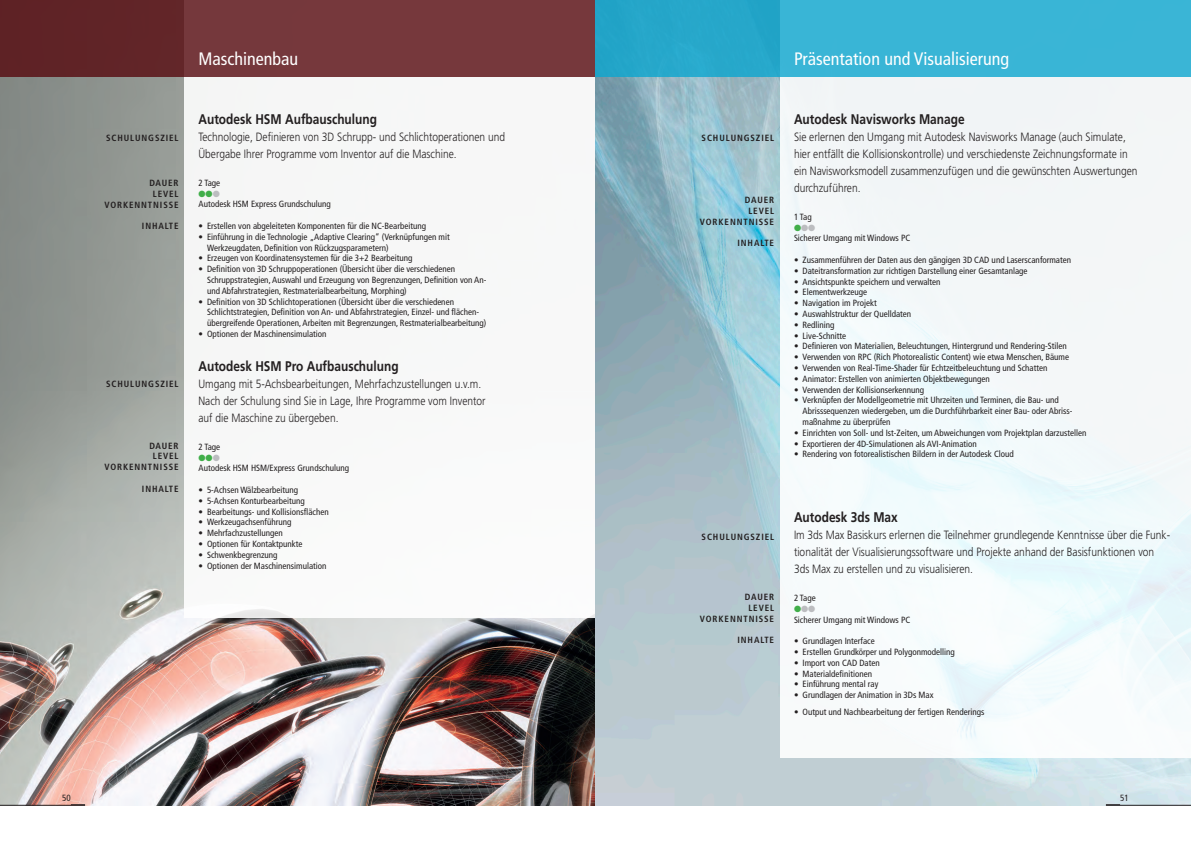
<style>
.page{position:relative;width:1191px;height:842px;background:#fff}
.page>*{position:absolute;margin:0;border:0;box-sizing:border-box;transform-origin:0 0}
.t1{font:condensed 18px "Frutiger LT Std";color:#fff}
.t2{font:700 14px "Frutiger LT Std";color:#231f20;scale:.85 1}
.t3{font:300 12px/17px "Frutiger LT Std";color:#231f20;scale:.85 1}
.t4{font:condensed 9px/10.8px "Frutiger LT Std";color:#231f20}
.t5{font:700 condensed 9px/10.8px "Frutiger LT Std";letter-spacing:.1em;color:#231f20;text-align:right}
.t6{font:9px "Zapf Ding Bats";color:#40ae49}
.s1{color:#bcbdc0}
</style>
<div class="page">
<img style="left:0;top:77px;width:595px;height:728px">
<div style="left:184px;top:0;width:411px;height:618px;background:#f7f8f7"></div>
<div style="left:0;top:0;width:595px;height:77px;background:linear-gradient(to right,#612528,#7d3f43)"></div>
<img style="left:595px;top:77px;width:596px;height:728px">
<div style="left:780px;top:0;width:411px;height:758px;background:#f3f9fb"></div>
<div style="left:595px;top:0;width:596px;height:77px;background:linear-gradient(to right,#26a7ca,#40bada)"></div>
<hr style="left:0;top:805px;width:85px;height:1px;background:#231f20">
<svg style="left:71px;top:804px;width:14px;height:1px"></svg>
<hr style="left:1106px;top:805px;width:85px;height:1px;background:#231f20">
<svg style="left:1106px;top:804px;width:14px;height:1px"></svg>
<p class="t5" style="left:106px;top:132px;width:74px">SCHULUNGSZIEL</p>
<p class="t5" style="left:104px;top:178px;width:76px">DAUER<br>LEVEL<br>VORKENNTNISSE</p>
<p class="t5" style="left:142px;top:221px;width:38px">INHALTE</p>
<p class="t5" style="left:106px;top:379px;width:74px">SCHULUNGSZIEL</p>
<p class="t5" style="left:104px;top:440px;width:76px">DAUER<br>LEVEL<br>VORKENNTNISSE</p>
<p class="t5" style="left:142px;top:483px;width:38px">INHALTE</p>
<h1 class="t1" style="left:198px;top:48px;width:101px">Maschinenbau</h1>
<h2 class="t2" style="left:198px;top:111px;width:211px">Autodesk HSM Aufbauschulung</h2>
<h3 class="t3" style="left:198px;top:128px;width:362px">Technologie, Definieren von 3D Schrupp- und Schlichtoperationen und<br>Übergabe Ihrer Programme vom Inventor auf die Maschine.</h3>
<p class="t4" style="left:198px;top:177px;width:23px">2 Tage</p>
<p class="t6" style="left:198px;top:188px;width:23px">●●<span class="s1">●</span></p>
<p class="t4" style="left:198px;top:199px;width:134px">Autodesk HSM Express Grundschulung</p>
<p class="t4" style="left:198px;top:220px;width:229px">• Erstellen von abgeleiteten Komponenten für die NC-Bearbeitung</p>
<p class="t4" style="left:207px;top:231px;width:244px;text-indent:-9px">• Einführung in die Technologie „Adaptive Clearing“ (Verknüpfungen mit<br>Werkzeugdaten, Definition von Rückzugsparametern)</p>
<p class="t4" style="left:198px;top:253px;width:215px">• Erzeugen von Koordinatensystemen für die 3+2 Bearbeitung</p>
<p class="t4" style="left:207px;top:264px;width:281px;text-indent:-9px">• Definition von 3D Schruppoperationen (Übersicht über die verschiedenen<br>Schruppstrategien, Auswahl und Erzeugung von Begrenzungen, Definition von An&shy;und Abfahrstrategien, Restmaterialbearbeitung, Morphing)</p>
<p class="t4" style="left:207px;top:296px;width:281px;text-indent:-9px">• Definition von 3D Schlichtoperationen (Übersicht über die verschiedenen<br>Schlichtstrategien, Definition von An- und Abfahrstrategien, Einzel- und flächen&shy;übergreifende Operationen, Arbeiten mit Begrenzungen, Restmaterialbearbeitung)</p>
<p class="t4" style="left:198px;top:328px;width:129px">• Optionen der Maschinensimulation</p>
<h2 class="t2" style="left:198px;top:358px;width:237px">Autodesk HSM Pro Aufbauschulung</h2>
<h3 class="t3" style="left:198px;top:375px;width:339px">Umgang mit 5-Achsbearbeitungen, Mehrfachzustellungen u.v.m.<br>Nach der Schulung sind Sie in Lage, Ihre Programme vom Inventor auf die Maschine zu übergeben.</h3>
<p class="t4" style="left:198px;top:441px;width:23px">2 Tage</p>
<p class="t6" style="left:198px;top:452px;width:23px">●●<span class="s1">●</span></p>
<p class="t4" style="left:198px;top:463px;width:152px">Autodesk HSM HSM/Express Grundschulung</p>
<p class="t4" style="left:198px;top:484px;width:101px">• 5-Achsen Wälzbearbeitung</p>
<p class="t4" style="left:198px;top:495px;width:108px">• 5-Achsen Konturbearbeitung</p>
<p class="t4" style="left:198px;top:506px;width:132px">• Bearbeitungs- und Kollisionsflächen</p>
<p class="t4" style="left:198px;top:517px;width:94px">• Werkzeugachsenführung</p>
<p class="t4" style="left:198px;top:528px;width:86px">• Mehrfachzustellungen</p>
<p class="t4" style="left:198px;top:538px;width:106px">• Optionen für Kontaktpunkte</p>
<p class="t4" style="left:198px;top:549px;width:80px">• Schwenkbegrenzung</p>
<p class="t4" style="left:198px;top:560px;width:129px">• Optionen der Maschinensimulation</p>
<p class="t5" style="left:701px;top:132px;width:74px">SCHULUNGSZIEL</p>
<p class="t5" style="left:700px;top:194px;width:76px">DAUER<br>LEVEL<br>VORKENNTNISSE</p>
<p class="t5" style="left:737px;top:238px;width:38px">INHALTE</p>
<h1 class="t1" style="left:794px;top:48px;width:216px">Präsentation und Visualisierung</h1>
<h2 class="t2" style="left:794px;top:111px;width:202px">Autodesk Navisworks Manage</h2>
<p class="t3" style="left:794px;top:128px;width:406px">Sie erlernen den Umgang mit Autodesk Navisworks Manage (auch Simulate, hier entfällt die Kollisionskontrolle) und verschiedenste Zeichnungsformate in ein Navisworksmodell zusammenzufügen und die gewünschten Auswertungen durchzuführen.</p>
<p class="t4" style="left:794px;top:211px;width:19px">1 Tag</p>
<p class="t6" style="left:794px;top:222px;width:23px">●<span class="s1">●●</span></p>
<p class="t4" style="left:794px;top:233px;width:118px">Sicherer Umgang mit Windows PC</p>
<p class="t4" style="left:794px;top:254px;width:279px">• Zusammenführen der Daten aus den gängigen 3D CAD und Laserscanformaten</p>
<p class="t4" style="left:794px;top:265px;width:235px">• Dateitransformation zur richtigen Darstellung einer Gesamtanlage</p>
<p class="t4" style="left:794px;top:276px;width:148px">• Ansichtspunkte speichern und verwalten</p>
<p class="t4" style="left:794px;top:287px;width:75px">• Elementwerkzeuge</p>
<p class="t4" style="left:794px;top:298px;width:84px">• Navigation im Projekt</p>
<p class="t4" style="left:794px;top:308px;width:119px">• Auswahlstruktur der Quelldaten</p>
<p class="t4" style="left:794px;top:319px;width:42px">• Redlining</p>
<p class="t4" style="left:794px;top:330px;width:54px">• Live-Schnitte</p>
<p class="t4" style="left:794px;top:341px;width:274px">• Definieren von Materialien, Beleuchtungen, Hintergrund und Rendering-Stilen</p>
<p class="t4" style="left:794px;top:352px;width:276px">• Verwenden von RPC (Rich Photorealistic Content) wie etwa Menschen, Bäume</p>
<p class="t4" style="left:794px;top:362px;width:255px">• Verwenden von Real-Time-Shader für Echtzeitbeleuchtung und Schatten</p>
<p class="t4" style="left:794px;top:373px;width:197px">• Animator: Erstellen von animierten Objektbewegungen</p>
<p class="t4" style="left:794px;top:384px;width:132px">• Verwenden der Kollisionserkennung</p>
<p class="t4" style="left:802px;top:395px;width:271px;text-indent:-9px">• Verknüpfen der Modellgeometrie mit Uhrzeiten und Terminen, die Bau- und<br>Abrisssequenzen wiedergeben, um die Durchführbarkeit einer Bau- oder Abriss&shy;maßnahme zu überprüfen</p>
<p class="t4" style="left:794px;top:427px;width:294px">• Einrichten von Soll- und Ist-Zeiten, um Abweichungen vom Projektplan darzustellen</p>
<p class="t4" style="left:794px;top:438px;width:184px">• Exportieren der 4D-Simulationen als AVI-Animation</p>
<p class="t4" style="left:794px;top:449px;width:221px">• Rendering von fotorealistischen Bildern in der Autodesk Cloud</p>
<p class="t5" style="left:701px;top:531px;width:74px">SCHULUNGSZIEL</p>
<p class="t5" style="left:700px;top:591px;width:76px">DAUER<br>LEVEL<br>VORKENNTNISSE</p>
<p class="t5" style="left:737px;top:635px;width:38px">INHALTE</p>
<h2 class="t2" style="left:794px;top:509px;width:124px">Autodesk 3ds Max</h2>
<h3 class="t3" style="left:794px;top:527px;width:444px">Im 3ds Max Basiskurs erlernen die Teilnehmer grundlegende Kenntnisse über die Funk&shy;tionalität der Visualisierungssoftware und Projekte anhand der Basisfunktionen von<br>3ds Max zu erstellen und zu visualisieren.</h3>
<p class="t4" style="left:794px;top:592px;width:23px">2 Tage</p>
<p class="t6" style="left:794px;top:603px;width:23px">●<span class="s1">●●</span></p>
<p class="t4" style="left:794px;top:614px;width:118px">Sicherer Umgang mit Windows PC</p>
<p class="t4" style="left:794px;top:636px;width:82px">• Grundlagen Interface</p>
<p class="t4" style="left:794px;top:646px;width:162px">• Erstellen Grundkörper und Polygonmodelling</p>
<p class="t4" style="left:794px;top:657px;width:87px">• Import von CAD Daten</p>
<p class="t4" style="left:794px;top:668px;width:79px">• Materialdefinitionen</p>
<p class="t4" style="left:794px;top:679px;width:86px">• Einführung mental ray</p>
<p class="t4" style="left:794px;top:690px;width:141px">• Grundlagen der Animation in 3Ds Max</p>
<p class="t4" style="left:794px;top:707px;width:192px">• Output und Nachbearbeitung der fertigen Renderings</p>
<p class="t4" style="left:62px;top:792px;width:10px">50</p>
<p class="t4" style="left:1120px;top:792px;width:10px">51</p>
</div>
